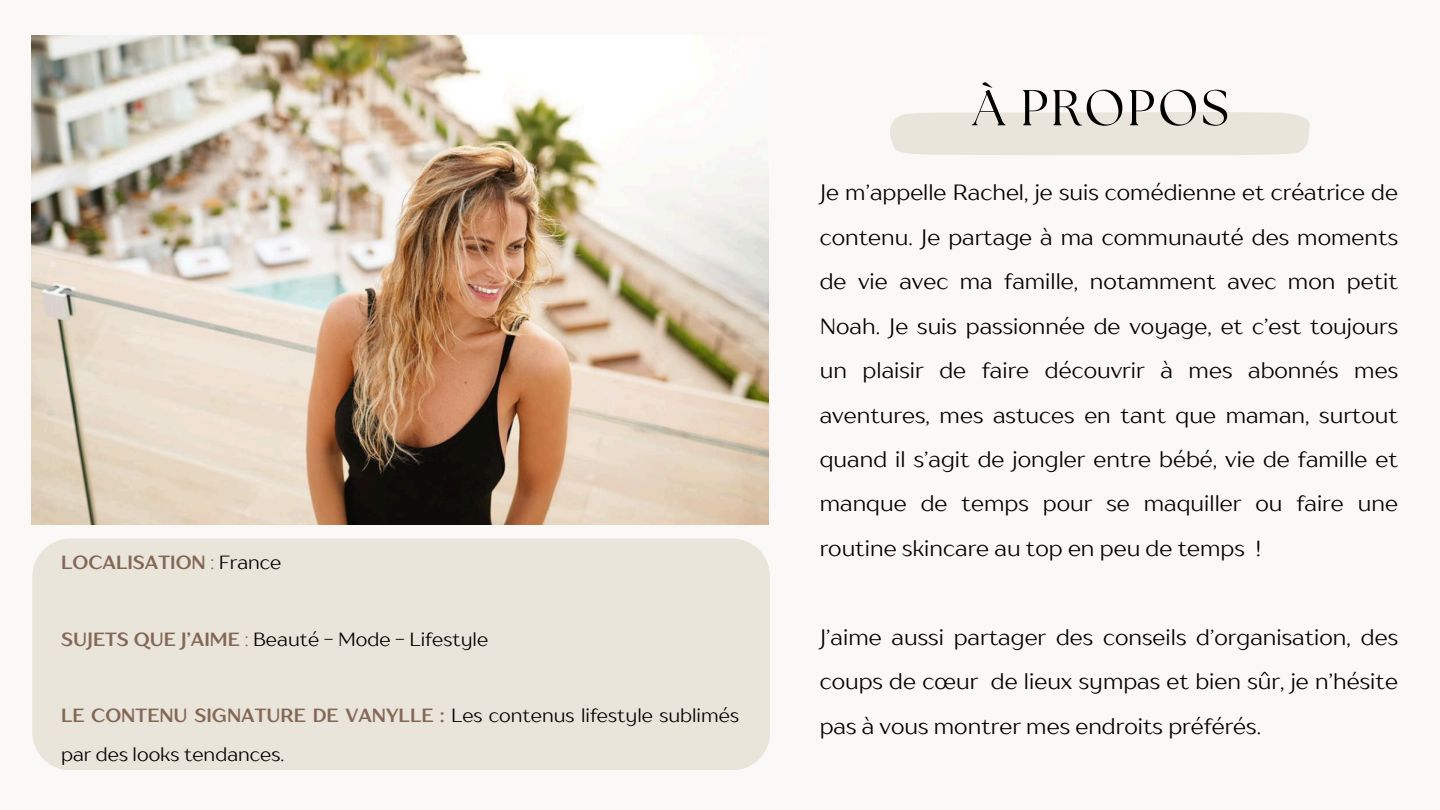
<style>
.page{position:relative;width:1440px;height:810px;background:#faf9f8}
.page>*{position:absolute;margin:0;border:0;box-sizing:border-box;transform-origin:0 0}
.t1{font:50.3px "The Seasons";letter-spacing:.05em;color:#000}
.t2{font:22px/44.4px "TT Drugs";color:#000;text-align:justify}
.t3{font:19px/38.2px "TT Drugs";color:#000}
.t4{font:700 19px "TT Drugs";color:#846857}
.s1{font-weight:400}
.s2{font-weight:400;color:#000}
.s3{font-weight:700;color:#846857}
.s4{color:#846857}
</style>
<div class="page">
<div style="left:890px;top:112px;width:420px;height:43px;background:#eae5da"></div>
<div style="left:32px;top:539px;width:738px;height:231px;background:#eae5da"></div>
<img style="left:32px;top:36px;width:736px;height:489px">
<p class="t4" style="left:61px;top:551px;width:222px">LOCALISATION <span class="s1">:</span> <span class="s2">France</span></p>
<h1 class="t3" style="left:61px;top:620px;width:429px"><span class="s3">SUJETS QUE J’AIME</span> <span class="s4">:</span> Beauté - Mode - Lifestyle</h1>
<p class="t3" style="left:61px;top:696px;width:679px"><span class="s3">LE CONTENU SIGNATURE DE VANYLLE :</span> Les contenus lifestyle sublimés par des looks tendances.</p>
<p class="t1" style="left:973px;top:85px;width:258px">À PROPOS</p>
<p class="t2" style="left:820px;top:170px;width:580px">Je m’appelle Rachel, je suis comédienne et créatrice de contenu. Je partage à ma communauté des moments de vie avec ma famille, notamment avec mon petit Noah. Je suis passionnée de voyage, et c’est toujours un plaisir de faire découvrir à mes abonnés mes aventures, mes astuces en tant que maman, surtout quand il s’agit de jongler entre bébé, vie de famille et manque de temps pour se maquiller ou faire une routine skincare au top en peu de temps !</p>
<p class="t2" style="left:820px;top:614px;width:580px">J’aime aussi partager des conseils d’organisation, des coups de cœur de lieux sympas et bien sûr, je n’hésite pas à vous montrer mes endroits préférés.</p>
</div>
